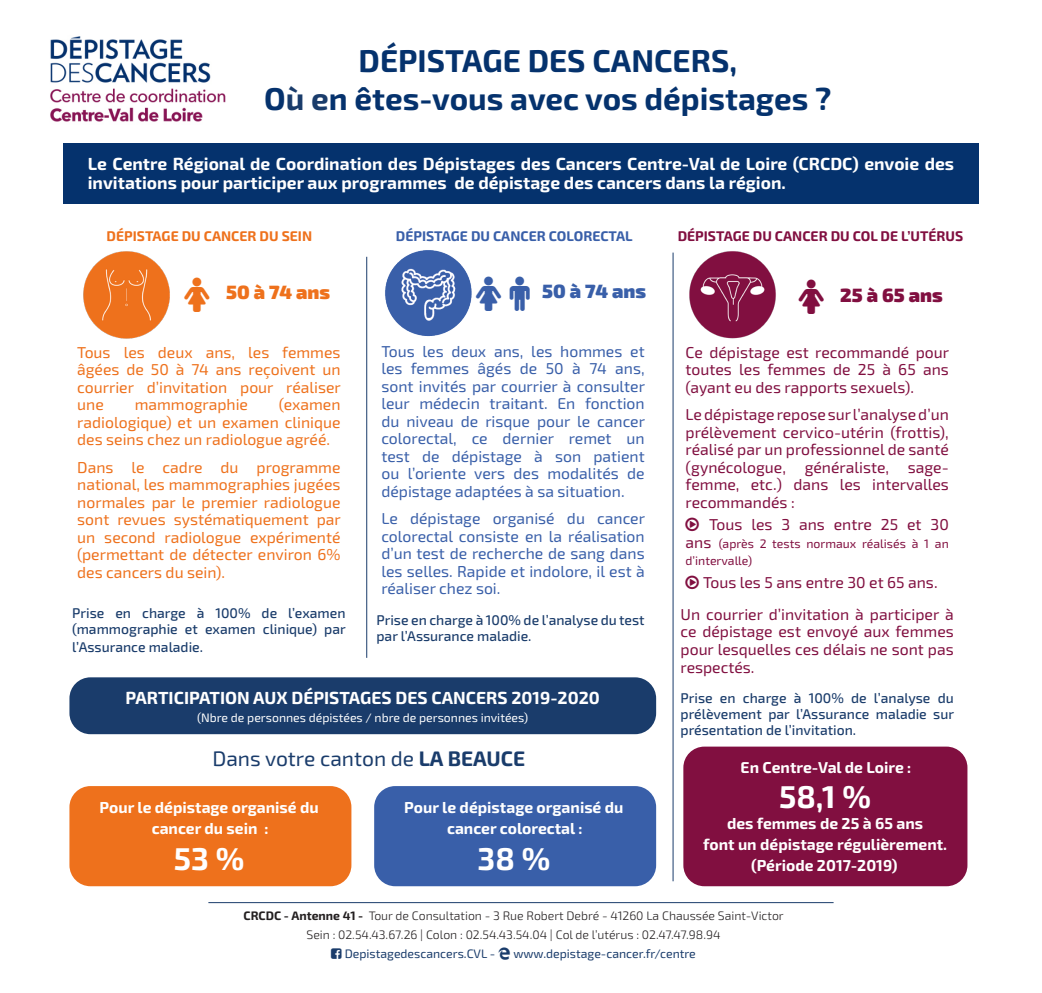
<style>
.page{position:relative;width:1042px;height:993px;background:#fff}
.page>*{position:absolute;margin:0;border:0;box-sizing:border-box;transform-origin:0 0}
.t1{font:700 31.5px "Exo 2";color:#05326d}
.t2{font:700 31.5px "Exo 2";color:#fff}
.t3{font:21px "Exo 2";color:#1a3c6b}
.t4{font:900 19.25px "Exo 2";color:#ee711c}
.t5{font:900 19.25px "Exo 2";color:#395fa9}
.t6{font:900 19.25px "Exo 2";color:#810f40}
.t7{font:700 17.5px/19.2px "Exo 2";color:#fff}
.t8{font:15.75px/17.5px "Exo 2";color:#810f40;text-align:justify}
.t9{font:15.75px/17.5px "Exo 2";color:#395fa9;text-align:justify}
.t10{font:15.75px/17.5px "Exo 2";color:#ee711c;text-align:justify}
.t11{font:700 15.75px/21px "Exo 2";color:#fff;text-align:center}
.t12{font:500 14px/15.8px "Exo 2";color:#1a3c6b}
.t13{font:700 14px "Exo 2";color:#810f40}
.t14{font:700 14px "Exo 2";color:#395fa9}
.t15{font:700 14px "Exo 2";color:#ee711c}
.t16{font:300 12.25px "Exo 2";color:#231f20}
.t17{font:12.25px "Exo 2";color:#1a3c6b}
.t18{font:12.25px "Exo 2";color:#fff}
.t19{font:12.25px/17.5px "Exo 2";color:#810f40}
.s1{color:#1a3c6b}
.s2{font-weight:700}
.s3{font-size:15.75px}
</style>
<div class="page">
<hr style="left:366px;top:257px;width:1px;height:400px;background:#1a3c6b">
<hr style="left:673px;top:252px;width:1px;height:629px;background:#1a3c6b">
<img style="left:50px;top:36px;width:176px;height:86px">
<div style="left:63px;top:143px;width:916px;height:60px;background:#05326d"></div>
<div style="left:69px;top:785px;width:282px;height:100px;background:#ee711c;border-radius:21px"></div>
<div style="left:374px;top:785px;width:282px;height:100px;background:#395fa9;border-radius:21px"></div>
<div style="left:683px;top:746px;width:284px;height:139px;background:#810f40;border-radius:21px"></div>
<div style="left:69px;top:677px;width:587px;height:57px;background:#1a3c6b;border-radius:21px"></div>
<hr style="left:208px;top:902px;width:625px;height:1px;background:#1a3c6b">
<img style="left:83px;top:251px;width:87px;height:88px">
<img style="left:385px;top:250px;width:87px;height:87px">
<img style="left:689px;top:251px;width:87px;height:88px">
<p class="t1" style="left:358px;top:42px;width:380px">DÉPISTAGE DES CANCERS,</p>
<p class="t1" style="left:264px;top:80px;width:569px">O<span class="s1">ù e</span>n êtes-vous avec vos dépistages ?</p>
<p class="t7" style="left:88px;top:154px;width:868px">Le Centre Régional de Coordination des Dépistages des Cancers Centre-Val de Loire (CRCDC) envoie des invitations pour participer aux programmes de dépistage des cancers dans la région.</p>
<p class="t15" style="left:107px;top:227px;width:207px">DÉPISTAGE DU CANCER DU SEIN</p>
<p class="t14" style="left:396px;top:227px;width:238px">DÉPISTAGE DU CANCER COLORECTAL</p>
<p class="t13" style="left:678px;top:227px;width:287px">DÉPISTAGE DU CANCER DU COL DE L’UTÉRUS</p>
<p class="t4" style="left:226px;top:280px;width:105px">50 à 74 ans</p>
<p class="t5" style="left:542px;top:279px;width:105px">50 à 74 ans</p>
<p class="t6" style="left:840px;top:283px;width:104px">25 à 65 ans</p>
<p class="t10" style="left:77px;top:343px;width:265px">Tous les deux ans, les femmes âgées de 50 à 74 ans reçoivent un courrier d’invitation pour réaliser une</p>
<p class="t10" style="left:77px;top:396px;width:265px;text-indent:202px">(examen radiologique) et un examen clinique des seins chez un radiologue agréé.</p>
<p class="t10" style="left:77px;top:458px;width:265px">Dans le cadre du programme national, les mammographies jugées normales par le premier radiologue sont revues systématiquement par un second radiologue expérimenté (permettant de détecter environ 6% des cancers du sein).</p>
<p class="t12" style="left:72px;top:605px;width:275px">Prise en charge à 100% de l’examen (mammographie et examen clinique) par</p>
<p class="t12" style="left:72px;top:639px;width:132px">l’Assurance maladie.</p>
<p class="t10" style="left:135px;top:396px;width:115px">mammographie</p>
<p class="t9" style="left:381px;top:343px;width:265px">Tous les deux ans, les hommes et les femmes âgés de 50 à 74 ans, sont invités par courrier à consulter leur médecin traitant. En fonction du niveau de risque pour le cancer colorectal, ce dernier remet un test de dépistage à son patient ou l’oriente vers des modalités de dépistage adaptées à sa situation.</p>
<p class="t9" style="left:381px;top:510px;width:265px">Le dépistage organisé du cancer colorectal consiste en la réalisation d’un test de recherche de sang dans les selles. Rapide et indolore, il est à réaliser chez soi.</p>
<p class="t12" style="left:376px;top:612px;width:270px">Prise en charge à 100% de l’analyse du test par l’Assurance maladie.</p>
<p class="t7" style="left:125px;top:688px;width:476px">PARTICIPATION AUX DÉPISTAGES DES CANCERS 2019-2020</p>
<p class="t18" style="left:197px;top:710px;width:333px">(Nbre de personnes dépistées / nbre de personnes invitées)</p>
<p class="t3" style="left:212px;top:745px;width:314px">Dans votre canton de <span class="s2">LA BEAUCE</span></p>
<p class="t11" style="left:100px;top:797px;width:221px">Pour le dépistage organisé du cancer du sein :</p>
<p class="t2" style="left:174px;top:840px;width:72px">53 %</p>
<p class="t11" style="left:404px;top:797px;width:221px">Pour le dépistage organisé du cancer colorectal :</p>
<p class="t2" style="left:477px;top:840px;width:74px">38 %</p>
<p class="t8" style="left:685px;top:343px;width:265px">Ce dépistage est recommandé pour toutes les femmes de 25 à 65 ans (ayant eu des rapports sexuels).</p>
<p class="t8" style="left:685px;top:406px;width:265px;text-align:left">Le dépistage repose sur l’analyse d’un prélèvement cervico-utérin (frottis), réalisé par un professionnel de santé (gynécologue, généraliste, sage&shy;femme, etc.) dans les intervalles recommandés :</p>
<p class="t8" style="left:709px;top:516px;width:241px">Tous les 3 ans entre 25 et 30</p>
<p class="t19" style="left:685px;top:534px;width:265px"><span class="s3">ans</span> (après 2 tests normaux réalisés à 1 an d’intervalle)</p>
<p class="t8" style="left:680px;top:566px;width:275px;line-height:32.4px;text-align:center">Tous les 5 ans entre 30 et 65 ans.<br>Un courrier d’invitation à participer à</p>
<p class="t8" style="left:680px;top:623px;width:275px">ce dépistage est envoyé aux femmes pour lesquelles ces délais ne sont pas respectés.</p>
<p class="t12" style="left:680px;top:690px;width:275px;text-align:justify">Prise en charge à 100% de l’analyse du prélèvement par l’Assurance maladie sur présentation de l’invitation.</p>
<p class="t11" style="left:740px;top:757px;width:172px">En Centre-Val de Loire :</p>
<p class="t2" style="left:779px;top:777px;width:94px">58,1 %</p>
<p class="t11" style="left:727px;top:813px;width:198px">des femmes de 25 à 65 ans</p>
<p class="t11" style="left:703px;top:834px;width:245px">font un dépistage régulièrement.</p>
<p class="t11" style="left:751px;top:855px;width:148px">(Période 2017-2019)</p>
<p class="t16" style="left:243px;top:908px;width:542px"><span class="s2">CRCDC - Antenne 41 -</span> Tour de Consultation - 3 Rue Robert Debré - 41260 La Chaussée Saint-Victor</p>
<p class="t16" style="left:306px;top:927px;width:415px">Sein : 02.54.43.67.26 | Colon : 02.54.43.54.04 | Col de l’utérus : 02.47.47.98.94</p>
<p class="t17" style="left:345px;top:946px;width:152px">Depistagedescancers.CVL ‑</p>
<p class="t17" style="left:513px;top:946px;width:184px">www.depistage-cancer.fr/centre</p>
</div>
